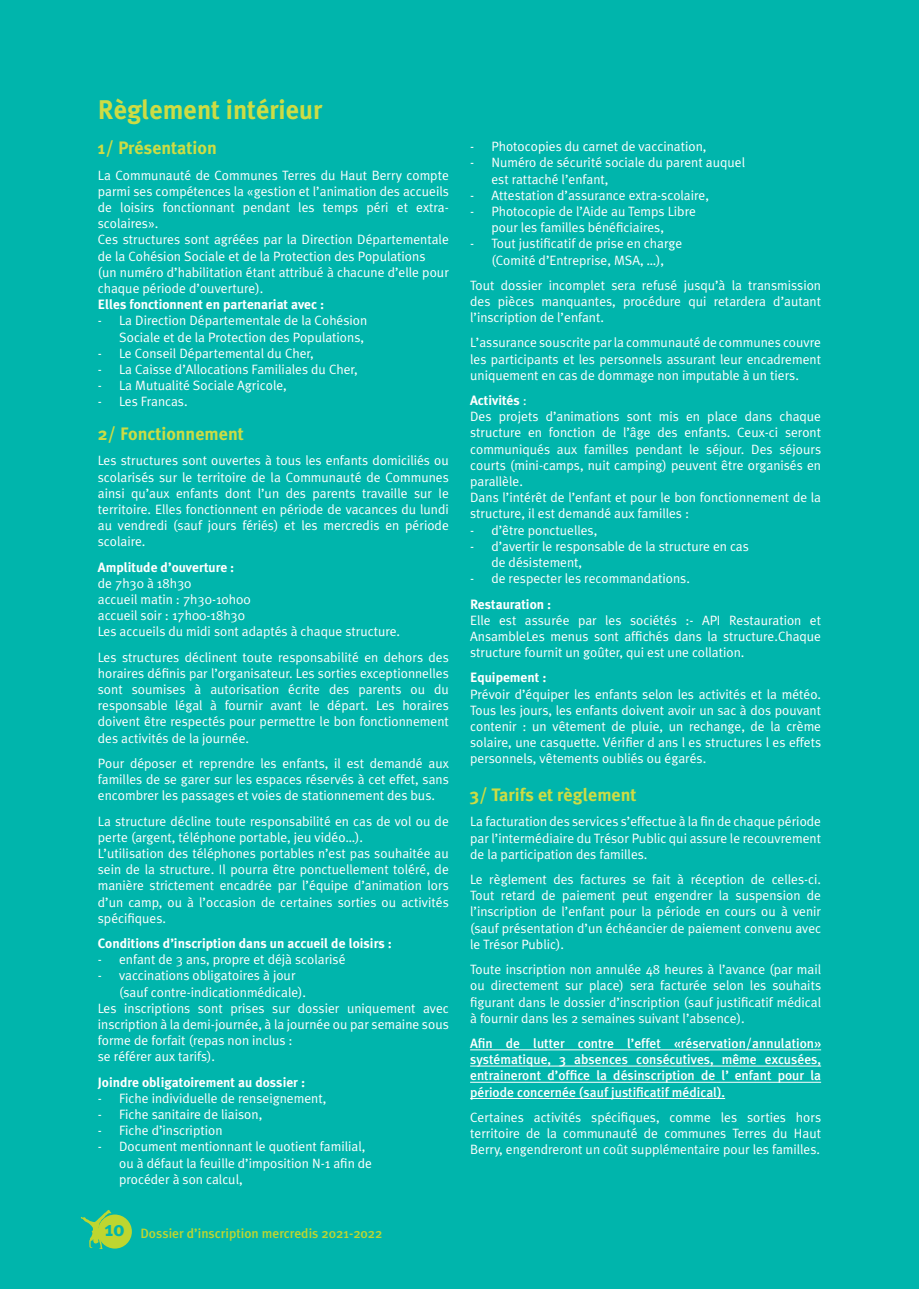
<style>
.page{position:relative;width:919px;height:1289px;background:#fff}
.page>*{position:absolute;margin:0;border:0;box-sizing:border-box;transform-origin:0 0}
.t1{font:700 27px "Meta Plus";color:#cddc44}
.t2{font:700 18px "Meta Plus";color:#cddc44}
.t3{font:13.5px/16.2px "Meta Plus Normal";color:#fff;text-align:justify}
.t4{font:500 13.5px/16.2px "Meta Plus";color:#fff;text-align:justify}
.t5{font:700 13.5px "Meta Plus";color:#fff}
.t6{font:500 13.5px "Meta Plus";color:#bed630}
.s1{font-weight:700;font-size:21px;color:#00b5ac}
.s2{font-family:"Meta Plus Normal";font-weight:400}
</style>
<div class="page">
<div style="left:906px;top:0;width:12px;height:1288px;background:#00b5ac"></div>
<div style="left:0;top:0;width:906px;height:1288px;background:#00b5ac"></div>
<hr style="left:470px;top:1049px;width:351px;height:1px;background:#fff">
<hr style="left:470px;top:1065px;width:351px;height:1px;background:#fff">
<hr style="left:470px;top:1081px;width:351px;height:1px;background:#fff">
<hr style="left:470px;top:1098px;width:255px;height:1px;background:#fff">
<div style="left:98px;top:1214px;width:34px;height:34px;background:#bed630;border-radius:50%"></div>
<svg style="left:81px;top:1210px;width:30px;height:38px"></svg>
<h1 class="t1" style="left:98px;top:94px;width:226px">Règlement intérieur</h1>
<h2 class="t2" style="left:98px;top:138px;width:120px">1/ Présentation</h2>
<p class="t3" style="left:98px;top:167px;width:352px;text-align:left">La Communauté de Communes Terres du Haut Berry compte parmi ses compétences la «gestion et l’animation des accueils de loisirs fonctionnant pendant les temps péri et extra&shy;scolaires».<br>Ces structures sont agréées par la Direction Départementale de la Cohésion Sociale et de la Protection des Populations<br>(un numéro d’habilitation étant attribué à chacune d’elle pour chaque période d’ouverture).</p>
<p class="t5" style="left:98px;top:297px;width:228px">Elles fonctionnent en partenariat avec :</p>
<p class="t3" style="left:98px;top:312px;width:271px;text-align:right">- La Direction Départementale de la Cohésion<br>Sociale et de la Protection des Populations,</p>
<p class="t3" style="left:98px;top:345px;width:217px">- Le Conseil Départemental du Cher,</p>
<p class="t3" style="left:98px;top:361px;width:261px">- La Caisse d’Allocations Familiales du Cher,</p>
<p class="t3" style="left:98px;top:377px;width:190px">- La Mutualité Sociale Agricole,</p>
<p class="t3" style="left:98px;top:393px;width:91px">- Les Francas.</p>
<h2 class="t2" style="left:98px;top:423px;width:147px">2/ Fonctionnement</h2>
<p class="t3" style="left:98px;top:452px;width:352px">Les structures sont ouvertes à tous les enfants domiciliés ou scolarisés sur le territoire de la Communauté de Communes ainsi qu’aux enfants dont l’un des parents travaille sur le territoire. Elles fonctionnent en période de vacances du lundi au vendredi (sauf jours fériés) et les mercredis en période scolaire.</p>
<p class="t5" style="left:98px;top:559px;width:138px">Amplitude d’ouverture :</p>
<p class="t3" style="left:98px;top:575px;width:304px;text-align:left">de 7h30 à 18h30<br>accueil matin : 7h30-10h00<br>accueil soir : 17h00-18h30<br>Les accueils du midi sont adaptés à chaque structure.</p>
<p class="t3" style="left:98px;top:648px;width:352px">Les structures déclinent toute responsabilité en dehors des horaires définis par l’organisateur. Les sorties exceptionnelles sont soumises à autorisation écrite des parents ou du responsable légal à fournir avant le départ. Les horaires doivent être respectés pour permettre le bon fonctionnement des activités de la journée.</p>
<p class="t3" style="left:98px;top:755px;width:352px">Pour déposer et reprendre les enfants, il est demandé aux familles de se garer sur les espaces réservés à cet effet, sans encombrer les passages et voies de stationnement des bus.</p>
<p class="t3" style="left:98px;top:812px;width:352px;text-align:left">La structure décline toute responsabilité en cas de vol ou de perte (argent, téléphone portable, jeu vidéo…).<br>L’utilisation des téléphones portables n’est pas souhaitée au sein de la structure. Il pourra être ponctuellement toléré, de manière strictement encadrée par l’équipe d’animation lors d’un camp, ou à l’occasion de certaines sorties ou activités spécifiques.</p>
<p class="t5" style="left:98px;top:935px;width:295px">Conditions d’inscription dans un accueil de loisirs :</p>
<p class="t3" style="left:98px;top:951px;width:249px">- enfant de 3 ans, propre et déjà scolarisé</p>
<p class="t3" style="left:98px;top:967px;width:199px">- vaccinations obligatoires à jour</p>
<p class="t3" style="left:119px;top:983px;width:188px">(sauf contre-indicationmédicale).</p>
<p class="t3" style="left:98px;top:999px;width:352px">Les inscriptions sont prises sur dossier uniquement avec</p>
<p class="t3" style="left:98px;top:1016px;width:352px">inscription à la demi-journée, à la journée ou par semaine sous</p>
<p class="t3" style="left:98px;top:1032px;width:196px">forme de forfait (repas non inclus :</p>
<p class="t3" style="left:98px;top:1048px;width:119px">se référer aux tarifs).</p>
<p class="t5" style="left:98px;top:1074px;width:209px">Joindre obligatoirement au dossier :</p>
<p class="t3" style="left:98px;top:1089px;width:230px">- Fiche individuelle de renseignement,</p>
<p class="t3" style="left:98px;top:1106px;width:166px">- Fiche sanitaire de liaison,</p>
<p class="t3" style="left:98px;top:1122px;width:126px">- Fiche d’inscription</p>
<p class="t3" style="left:119px;top:1138px;width:254px;text-align:left;text-indent:-21px">- Document mentionnant le quotient familial, ou à défaut la feuille d’imposition N-1 afin de procéder à son calcul,</p>
<p class="t6" style="left:105px;top:1225px;width:279px"><span class="s1">10</span> Dossier d’inscription mercredis 2021-2022</p>
<p class="t3" style="left:470px;top:138px;width:238px">- Photocopies du carnet de vaccination,</p>
<p class="t3" style="left:491px;top:154px;width:255px;text-indent:-21px">- Numéro de sécurité sociale du parent auquel est rattaché l’enfant,</p>
<p class="t3" style="left:470px;top:187px;width:240px">- Attestation d’assurance extra-scolaire,</p>
<p class="t3" style="left:491px;top:203px;width:206px;text-indent:-21px">- Photocopie de l’Aide au Temps Libre pour les familles bénéficiaires,</p>
<p class="t3" style="left:470px;top:235px;width:213px;text-align:center">- Tout justificatif de prise en charge (Comité d’Entreprise, MSA, …),</p>
<p class="t3" style="left:470px;top:277px;width:352px">Tout dossier incomplet sera refusé jusqu’à la transmission des pièces manquantes, procédure qui retardera d’autant l’inscription de l’enfant.</p>
<p class="t3" style="left:470px;top:334px;width:352px">L’assurance souscrite par la communauté de communes couvre les participants et les personnels assurant leur encadrement uniquement en cas de dommage non imputable à un tiers.</p>
<p class="t5" style="left:470px;top:392px;width:58px">Activités <span class="s2">:</span></p>
<p class="t3" style="left:470px;top:408px;width:352px;text-align:left">Des projets d’animations sont mis en place dans chaque structure en fonction de l’âge des enfants. Ceux-ci seront communiqués aux familles pendant le séjour. Des séjours courts (mini-camps, nuit camping) peuvent être organisés en parallèle.<br>Dans l’intérêt de l’enfant et pour le bon fonctionnement de la structure, il est demandé aux familles :</p>
<p class="t3" style="left:470px;top:521px;width:129px">- d’être ponctuelles,</p>
<p class="t3" style="left:491px;top:538px;width:259px;text-indent:-21px">- d’avertir le responsable de la structure en cas de désistement,</p>
<p class="t3" style="left:470px;top:570px;width:221px">- de respecter les recommandations.</p>
<p class="t5" style="left:470px;top:596px;width:83px">Restauration :</p>
<p class="t3" style="left:470px;top:611px;width:352px">Elle est assurée par les sociétés :- API Restauration et AnsambleLes menus sont affichés dans la structure.Chaque structure fournit un goûter, qui est une collation.</p>
<p class="t5" style="left:470px;top:670px;width:78px">Equipement :</p>
<p class="t3" style="left:470px;top:685px;width:352px">Prévoir d’équiper les enfants selon les activités et la météo.<br>Tous les jours, les enfants doivent avoir un sac à dos pouvant contenir : un vêtement de pluie, un rechange, de la crème solaire, une casquette. Vérifier d ans l es structures l es effets personnels, vêtements oubliés ou égarés.</p>
<h2 class="t2" style="left:470px;top:784px;width:168px">3/ Tarifs et règlement</h2>
<p class="t3" style="left:470px;top:813px;width:352px">La facturation des services s’effectue à la fin de chaque période par l’intermédiaire du Trésor Public qui assure le recouvrement de la participation des familles.</p>
<p class="t3" style="left:470px;top:871px;width:352px">Le règlement des factures se fait à réception de celles-ci.<br>Tout retard de paiement peut engendrer la suspension de l’inscription de l’enfant pour la période en cours ou à venir (sauf présentation d’un échéancier de paiement convenu avec le Trésor Public).</p>
<p class="t3" style="left:470px;top:961px;width:352px">Toute inscription non annulée 48 heures à l’avance (par mail ou directement sur place) sera facturée selon les souhaits figurant dans le dossier d’inscription (sauf justificatif médical à fournir dans les 2 semaines suivant l’absence).</p>
<p class="t4" style="left:470px;top:1035px;width:352px">Afin de lutter contre l’effet «réservation/annulation» systématique, 3 absences consécutives, même excusées, entraineront d’office la désinscription de l’ enfant pour la période concernée (sauf justificatif médical).</p>
<p class="t3" style="left:470px;top:1108px;width:352px">Certaines activités spécifiques, comme les sorties hors territoire de la communauté de communes Terres du Haut Berry, engendreront un coût supplémentaire pour les familles.</p>
</div>
